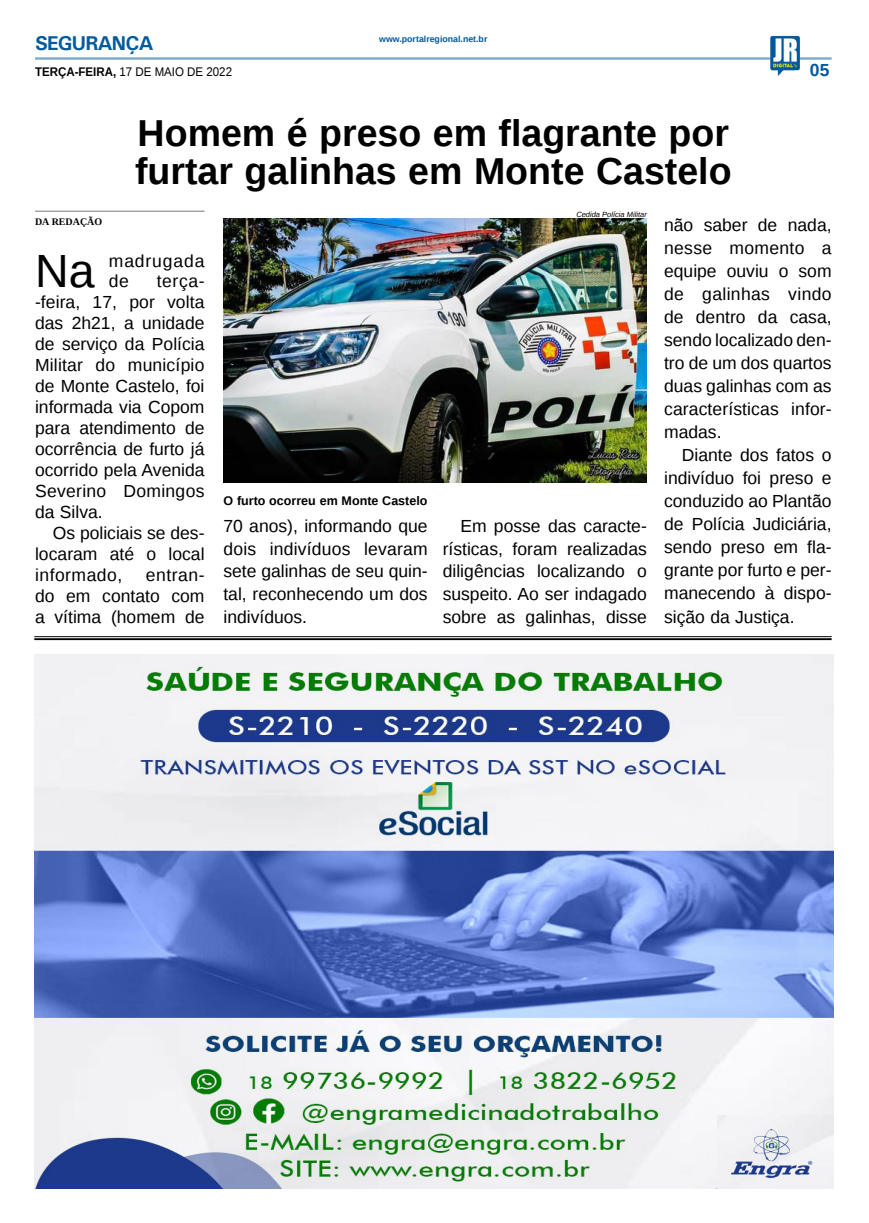
<style>
.page{position:relative;width:869px;height:1223px;background:#fff}
.page>*{position:absolute;margin:0;border:0;box-sizing:border-box;transform-origin:0 0}
.MATÉRIA{font:46.62px "Liberation Sans";color:#000}
.TÍTULO{font:700 37.5px "Liberation Sans";color:#000}
.TITULO_PG{font:700 20px "Univers";letter-spacing:-.04em;color:#005a9e}
.MATÉRIA-2{font:17.5px/23px "Liberation Sans";color:#000;text-align:justify}
.MATÉRIA-3{font:17.5px/20px "Liberation Sans";letter-spacing:.05em;color:#000}
.TÍTULO-2{font:700 17.5px "Liberation Sans";color:#005a9e}
.LEGENDA{font:700 12.5px "Liberation Sans";color:#000}
.DATA_PG{font:12.5px "Liberation Sans";color:#000;scale:.92 1}
.CRÉDITO_NOME{font:700 10px "Liberation Serif";color:#000}
.DATA_PG-2{font:700 8.75px "Liberation Sans";color:#005a9e}
.CRÉDITO_FOTO{font:italic 7.5px "Liberation Sans";color:#000}
.s1{font-weight:700}
</style>
<div class="page">
<hr style="left:35px;top:57px;width:796px;height:3px;background:#005a9e">
<img style="left:769px;top:36px;width:30px;height:40px">
<img style="left:34px;top:654px;width:799px;height:534px">
<img style="left:717px;top:1115px;width:115px;height:73px">
<hr style="left:34px;top:636px;width:797px;height:1px;background:#000101">
<hr style="left:34px;top:638px;width:797px;height:2px;background:#000101">
<img style="left:223px;top:218px;width:423px;height:264px">
<hr style="left:35px;top:211px;width:169px;height:1px;background:#939598">
<p class="TITULO_PG" style="left:35px;top:31px;width:120px">SEGURANÇA</p>
<p class="DATA_PG" style="left:35px;top:65px;width:215px"><span class="s1">TERÇA-FEIRA,</span> 17 DE MAIO DE 2022</p>
<p class="DATA_PG-2" style="left:379px;top:33px;width:110px">www.portalregional.net.br</p>
<p class="TÍTULO" style="left:138px;top:108px;width:592px">Homem é preso em flagrante por</p>
<p class="TÍTULO" style="left:135px;top:145px;width:597px">furtar galinhas em Monte Castelo</p>
<p class="TÍTULO-2" style="left:809px;top:58px;width:21px">05</p>
<p class="CRÉDITO_NOME" style="left:35px;top:215px;width:69px">DA REDAÇÃO</p>
<p class="MATÉRIA" style="left:35px;top:244px;width:61px">Na</p>
<p class="MATÉRIA-3" style="left:109px;top:251px;width:97px">madrugada de</p>
<p class="MATÉRIA-2" style="left:35px;top:271px;width:171px;line-height:21px;text-indent:122px">terça--feira, 17, por volta das 2h21, a unidade de serviço da Polícia Militar do município de Monte Castelo, foi informada via Copom para atendimento de ocorrência de furto já ocorrido pela Avenida Severino Domingos da Silva.</p>
<p class="MATÉRIA-2" style="left:35px;top:523px;width:171px;line-height:21px;text-indent:18px">Os policiais se des&shy;locaram até o local informado,</p>
<p class="MATÉRIA-2" style="left:35px;top:564px;width:171px;line-height:21px;text-indent:111px">entran&shy;do em contato com a vítima (homem de</p>
<p class="LEGENDA" style="left:223px;top:492px;width:205px">O furto ocorreu em Monte Castelo</p>
<p class="CRÉDITO_FOTO" style="left:576px;top:209px;width:72px">Cedida Polícia Militar</p>
<p class="MATÉRIA-2" style="left:223px;top:516px;width:206px;line-height:22.5px">70 anos), informando que dois indivíduos levaram sete galinhas de seu quin&shy;tal, reconhecendo um dos indivíduos.</p>
<p class="MATÉRIA-2" style="left:442px;top:516px;width:206px;line-height:22.5px;text-indent:18px">Em posse das caracte&shy;rísticas, foram realizadas diligências localizando o suspeito. Ao ser indagado sobre as galinhas, disse</p>
<p class="MATÉRIA-2" style="left:663px;top:214px;width:169px">não saber de nada, nesse momento a equipe ouviu o som de galinhas vindo de dentro da casa, sendo localizado den&shy;tro de um dos quartos duas galinhas com as características infor&shy;madas.</p>
<p class="MATÉRIA-2" style="left:663px;top:444px;width:169px;text-indent:18px">Diante dos fatos o indivíduo foi preso e conduzido ao Plantão de Polícia Judiciária, sendo preso em fla&shy;grante por furto e per&shy;manecendo à dispo&shy;sição da Justiça.</p>
</div>
